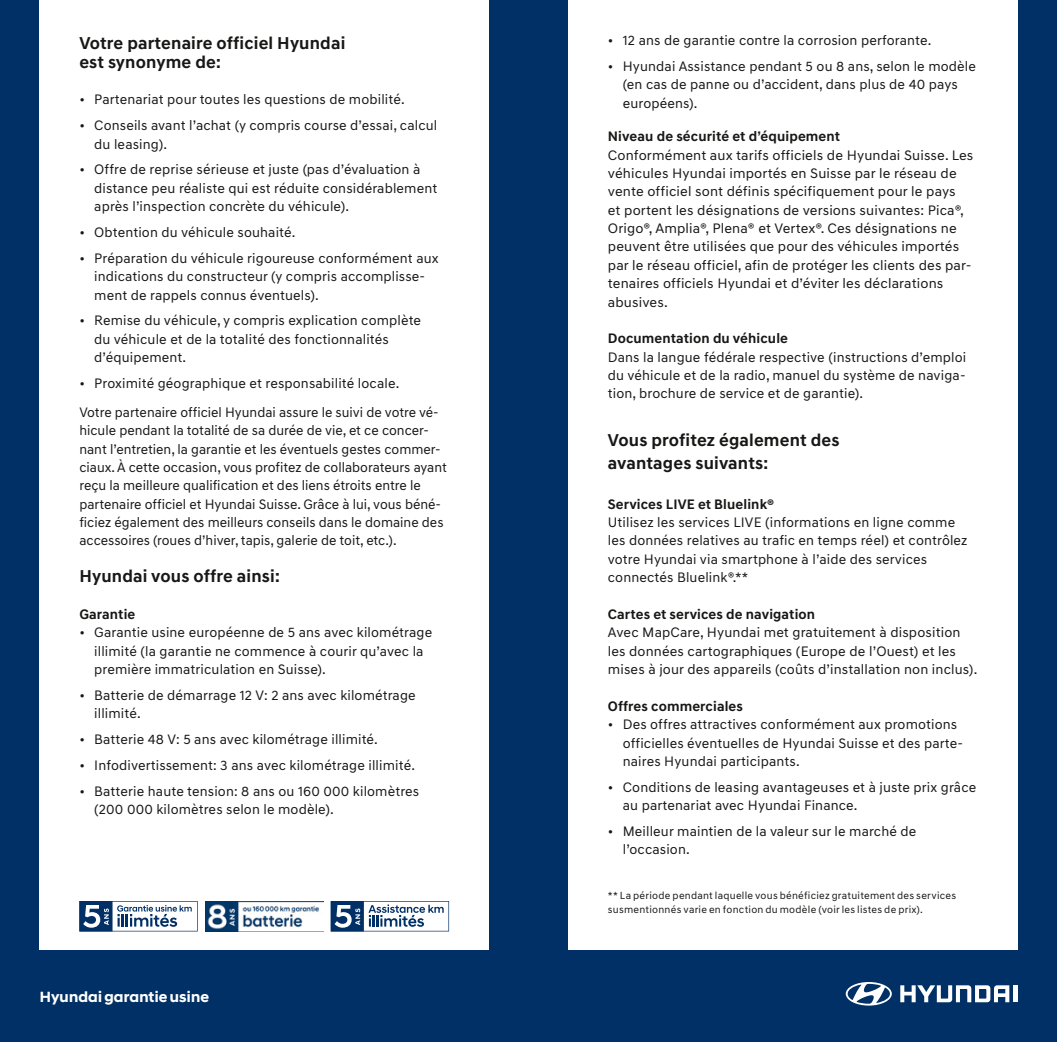
<style>
.page{position:relative;width:1057px;height:1042px;background:#003065}
.page>*{position:absolute;margin:0;border:0;box-sizing:border-box;transform-origin:0 0}
.t1{font:700 17.5px/22.8px "Hyundai Sans Text";letter-spacing:.01em;color:#181716}
.t2{font:700 15.05px "Hyundai Sans Head";letter-spacing:.015em;color:#fff}
.t3{font:14px/18.4px "Hyundai Sans Text";letter-spacing:.01em;color:#181716}
.t4{font:700 14px "Hyundai Sans Text";letter-spacing:.01em;color:#181716}
.t5{font:10.5px/14px "Hyundai Sans Text";letter-spacing:.025em;color:#181716}
</style>
<div class="page">
<div style="left:568px;top:0;width:449px;height:950px;background:#fff"></div>
<div style="left:40px;top:0;width:449px;height:950px;background:#fff"></div>
<img style="left:205px;top:901px;width:118px;height:30px">
<svg style="left:79px;top:901px;width:119px;height:30px"></svg>
<svg style="left:331px;top:901px;width:118px;height:30px"></svg>
<svg style="left:900px;top:985px;width:109px;height:17px"></svg>
<hr style="left:1013px;top:985px;width:4px;height:17px;background:#fff">
<svg style="left:845px;top:982px;width:47px;height:23px"></svg>
<p class="t1" style="left:79px;top:34px;width:267px;line-height:18.4px">Votre partenaire officiel Hyundai est synonyme de:</p>
<p class="t3" style="left:79px;top:90px;width:327px">• Partenariat pour toutes les questions de mobilité.</p>
<p class="t3" style="left:94px;top:116px;width:344px;text-indent:-15px">• Conseils avant l’achat (y compris course d’essai, calcul du leasing).</p>
<p class="t3" style="left:94px;top:160px;width:344px;text-indent:-15px">• Offre de reprise sérieuse et juste (pas d’évaluation à distance peu réaliste qui est réduite considérablement après l’inspection concrète du véhicule).</p>
<p class="t3" style="left:79px;top:223px;width:218px">• Obtention du véhicule souhaité.</p>
<p class="t3" style="left:94px;top:249px;width:346px;text-indent:-15px">• Préparation du véhicule rigoureuse conformément aux indications du constructeur (y compris accomplisse&shy;ment de rappels connus éventuels).</p>
<p class="t3" style="left:94px;top:311px;width:328px;text-indent:-15px">• Remise du véhicule, y compris explication complète du véhicule et de la totalité des fonctionnalités d’équipement.</p>
<p class="t3" style="left:79px;top:369px;width:361px;line-height:28.9px">• Proximité géographique et responsabilité locale.<br>Votre partenaire officiel Hyundai assure le suivi de votre vé-</p>
<p class="t3" style="left:79px;top:421px;width:369px">hicule pendant la totalité de sa durée de vie, et ce concer&shy;nant l’entretien, la garantie et les éventuels gestes commer&shy;ciaux. À cette occasion, vous profitez de collaborateurs ayant reçu la meilleure qualification et des liens étroits entre le partenaire officiel et Hyundai Suisse. Grâce à lui, vous béné&shy;ficiez également des meilleurs conseils dans le domaine des accessoires (roues d’hiver, tapis, galerie de toit, etc.).</p>
<p class="t1" style="left:79px;top:565px;width:202px">Hyundai vous offre ainsi:</p>
<p class="t4" style="left:79px;top:605px;width:57px">Garantie</p>
<p class="t3" style="left:94px;top:623px;width:339px;text-indent:-15px">• Garantie usine européenne de 5 ans avec kilométrage illimité (la garantie ne commence à courir qu’avec la première immatriculation en Suisse).</p>
<p class="t3" style="left:94px;top:686px;width:323px;text-indent:-15px">• Batterie de démarrage 12 V: 2 ans avec kilométrage illimité.</p>
<p class="t3" style="left:79px;top:730px;width:300px">• Batterie 48 V: 5 ans avec kilométrage illimité.</p>
<p class="t3" style="left:79px;top:756px;width:337px">• Infodivertissement: 3 ans avec kilométrage illimité.</p>
<p class="t3" style="left:94px;top:782px;width:326px;text-indent:-15px">• Batterie haute tension: 8 ans ou 160 000 kilomètres (200 000 kilomètres selon le modèle).</p>
<p class="t2" style="left:40px;top:988px;width:171px">Hyundai garantie usine</p>
<p class="t3" style="left:608px;top:31px;width:325px">• 12 ans de garantie contre la corrosion perforante.</p>
<p class="t3" style="left:623px;top:57px;width:355px;text-indent:-15px">• Hyundai Assistance pendant 5 ou 8 ans, selon le modèle (en cas de panne ou d’accident, dans plus de 40 pays européens).</p>
<p class="t4" style="left:608px;top:128px;width:234px">Niveau de sécurité et d’équipement</p>
<p class="t3" style="left:608px;top:146px;width:367px">Conformément aux tarifs officiels de Hyundai Suisse. Les véhicules Hyundai importés en Suisse par le réseau de vente officiel sont définis spécifiquement pour le pays<br>et portent les désignations de versions suivantes: Pica®, Origo®, Amplia®, Plena® et Vertex®. Ces désignations ne peuvent être utilisées que pour des véhicules importés par le réseau officiel, afin de protéger les clients des par&shy;tenaires officiels Hyundai et d’éviter les déclarations abusives.</p>
<p class="t4" style="left:608px;top:330px;width:182px">Documentation du véhicule</p>
<p class="t3" style="left:608px;top:348px;width:360px;text-align:justify">Dans la langue fédérale respective (instructions d’emploi du véhicule et de la radio, manuel du système de naviga&shy;tion, brochure de service et de garantie).</p>
<p class="t1" style="left:608px;top:429px;width:233px">Vous profitez également des avantages suivants:</p>
<p class="t4" style="left:608px;top:495px;width:168px">Services LIVE et Bluelink®</p>
<p class="t3" style="left:608px;top:513px;width:361px">Utilisez les services LIVE (informations en ligne comme les données relatives au trafic en temps réel) et contrôlez votre Hyundai via smartphone à l’aide des services connectés Bluelink®.**</p>
<p class="t4" style="left:608px;top:605px;width:209px">Cartes et services de navigation</p>
<p class="t3" style="left:608px;top:623px;width:371px">Avec MapCare, Hyundai met gratuitement à disposition les données cartographiques (Europe de l’Ouest) et les mises à jour des appareils (coûts d’installation non inclus).</p>
<p class="t4" style="left:608px;top:697px;width:137px">Offres commerciales</p>
<p class="t3" style="left:623px;top:715px;width:342px;text-indent:-15px">• Des offres attractives conformément aux promotions officielles éventuelles de Hyundai Suisse et des parte&shy;naires Hyundai participants.</p>
<p class="t3" style="left:623px;top:778px;width:355px;text-indent:-15px">• Conditions de leasing avantageuses et à juste prix grâce au partenariat avec Hyundai Finance.</p>
<p class="t3" style="left:623px;top:822px;width:295px;text-indent:-15px">• Meilleur maintien de la valeur sur le marché de l’occasion.</p>
<p class="t5" style="left:608px;top:888px;width:350px">** La période pendant laquelle vous bénéficiez gratuitement des services susmentionnés varie en fonction du modèle (voir les listes de prix).</p>
</div>
